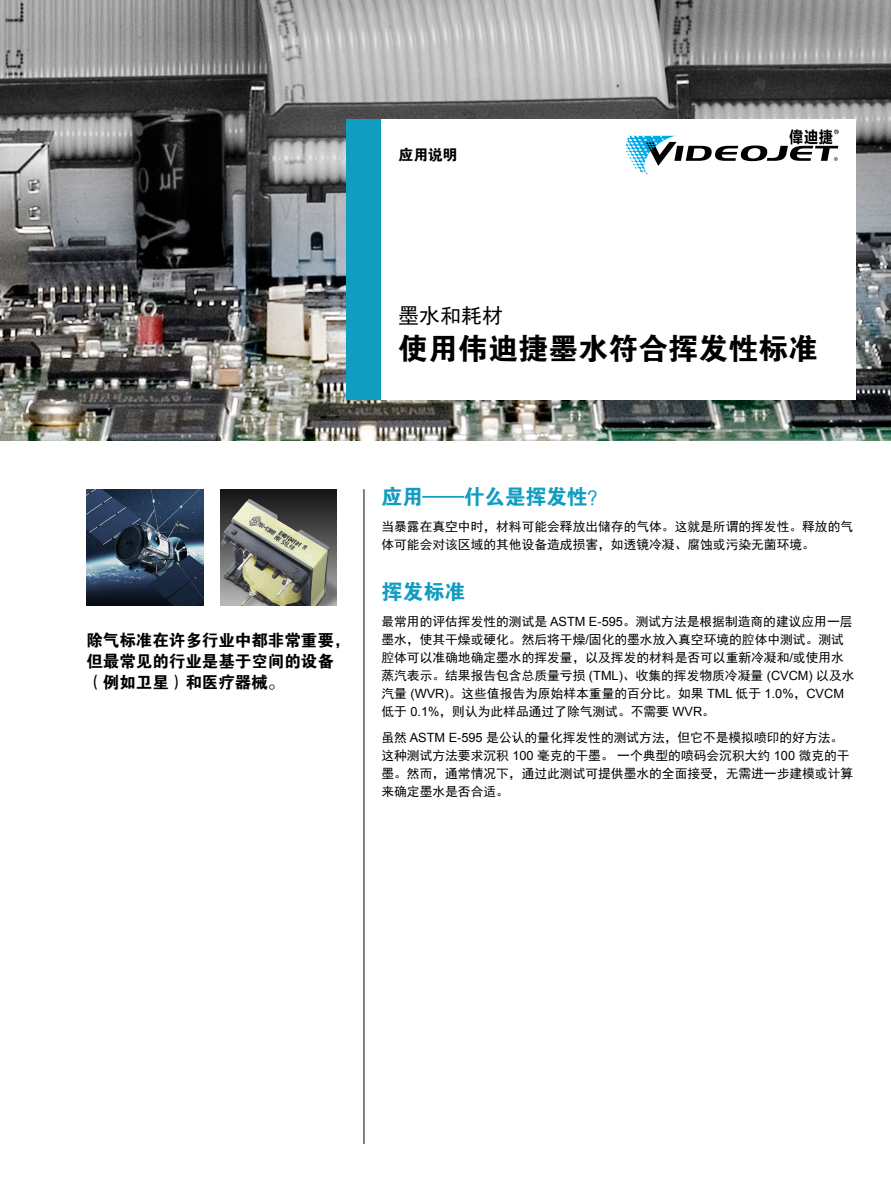
<style>
.page{position:relative;width:891px;height:1188px;background:#fff}
.page>*{position:absolute;margin:0;border:0;box-sizing:border-box;transform-origin:0 0}
.t1{font:30px "FZDHTJW GB1 0";color:#000}
.t2{font:21px "FZDHTJW GB1 0";letter-spacing:-.02em;color:#109dc1}
.t3{font:21px "Sim Hei";color:#000}
.t4{font:16.5px/21px "FZDHTJW GB1 0";color:#000}
.t5{font:15px "FZDHTJW GB1 0";color:#000}
.t6{font:12.75px/18px "Sim Hei";color:#000}
.s1{font-family:"Arial"}
</style>
<div class="page">
<img style="left:0;top:0;width:891px;height:441px">
<hr style="left:364px;top:489px;width:1px;height:655px;background:#000">
<div style="left:381px;top:119px;width:474px;height:281px;background:#fff"></div>
<div style="left:347px;top:119px;width:34px;height:281px;background:#109dc1"></div>
<svg style="left:626px;top:136px;width:212px;height:39px"></svg>
<img style="left:86px;top:489px;width:117px;height:117px">
<img style="left:220px;top:489px;width:117px;height:117px">
<img style="left:785px;top:129px;width:54px;height:16px">
<p class="t5" style="left:399px;top:147px;width:60px">应用说明</p>
<h2 class="t3" style="left:398px;top:305px;width:106px">墨水和耗材</h2>
<h1 class="t1" style="left:398px;top:332px;width:421px">使用伟迪捷墨水符合挥发性标准</h1>
<p class="t4" style="left:86px;top:630px;width:266px">除气标准在许多行业中都非常重要，但最常见的行业是基于空间的设备（例如卫星）和医疗器械。</p>
<h2 class="t2" style="left:381px;top:485px;width:228px">应用——什么是挥发性？</h2>
<p class="t6" style="left:381px;top:517px;width:473px">当暴露在真空中时，材料可能会释放出储存的气体。这就是所谓的挥发性。释放的气体可能会对该区域的其他设备造成损害，如透镜冷凝、腐蚀或污染无菌环境。</p>
<h2 class="t2" style="left:381px;top:580px;width:86px">挥发标准</h2>
<p class="t6" style="left:381px;top:612px;width:475px">最常用的评估挥发性的测试是 <span class="s1">ASTM E-595</span>。测试方法是根据制造商的建议应用一层墨水，使其干燥或硬化。然后将干燥<span class="s1">/</span>固化的墨水放入真空环境的腔体中测试。测试腔体可以准确地确定墨水的挥发量，以及挥发的材料是否可以重新冷凝和<span class="s1">/</span>或使用水蒸汽表示。结果报告包含总质量亏损 <span class="s1">(TML)</span>、收集的挥发物质冷凝量 <span class="s1">(CVCM)</span> 以及水汽量 <span class="s1">(WVR)</span>。这些值报告为原始样本重量的百分比。如果 <span class="s1">TML</span> 低于 <span class="s1">1.0%</span>，<span class="s1">CVCM</span>低于 <span class="s1">0.1%</span>，则认为此样品通过了除气测试。不需要 <span class="s1">WVR</span>。</p>
<p class="t6" style="left:381px;top:729px;width:473px">虽然 <span class="s1">ASTM E-595</span> 是公认的量化挥发性的测试方法，但它不是模拟喷印的好方法。这种测试方法要求沉积 <span class="s1">100</span> 毫克的干墨。一个典型的喷码会沉积大约 <span class="s1">100</span> 微克的干墨。然而，通常情况下，通过此测试可提供墨水的全面接受，无需进一步建模或计算来确定墨水是否合适。</p>
</div>
